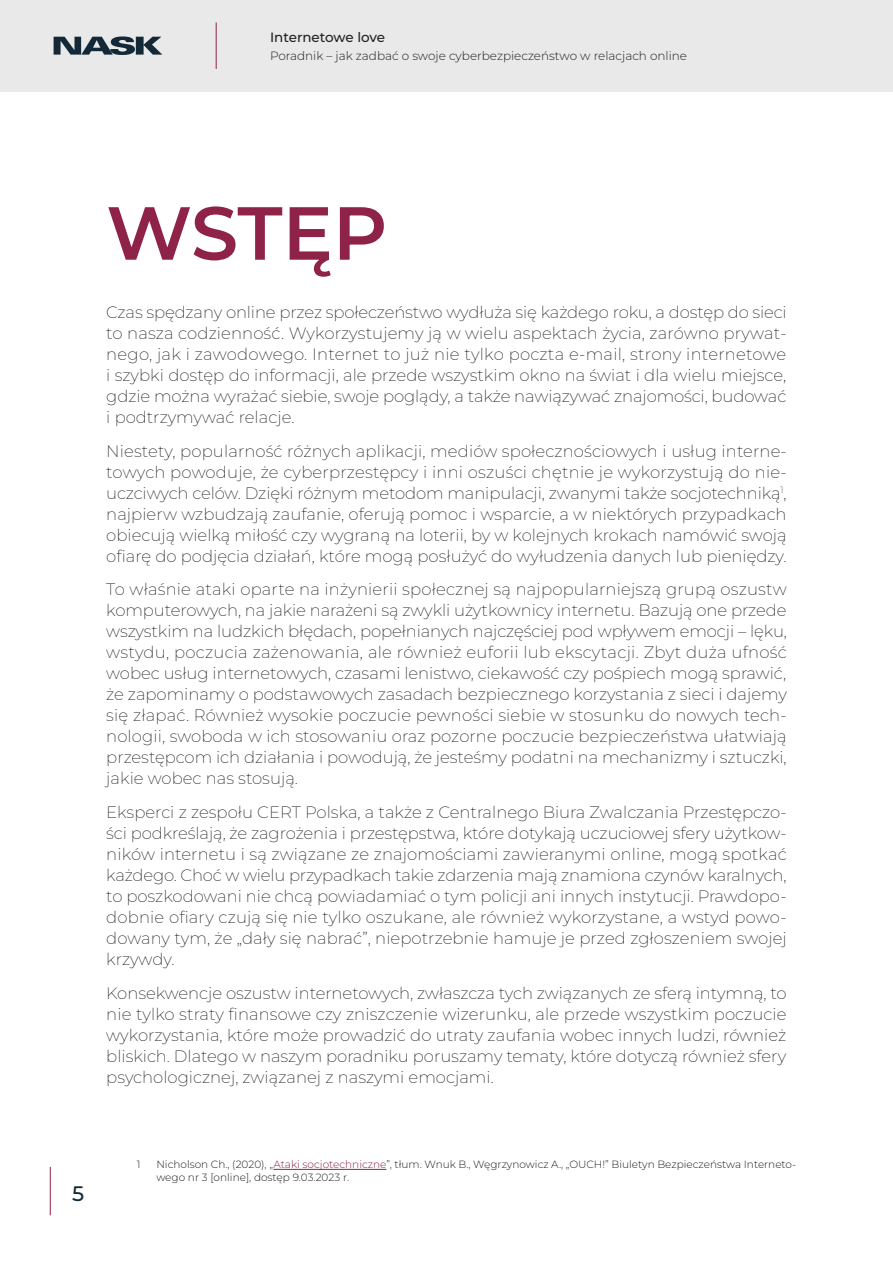
<style>
.page{position:relative;width:893px;height:1263px;background:#fff}
.page>*{position:absolute;margin:0;border:0;box-sizing:border-box;transform-origin:0 0}
.t1{font:100 75px "Montserrat";letter-spacing:-.005em;color:#8e2249}
.t2{font:500 21px "Montserrat";color:#132938}
.t3{font:200 16.5px/21px "Montserrat";color:#231f20;text-align:justify}
.t4{font:500 13.5px "Montserrat";letter-spacing:-.005em;color:#231f20}
.t5{font:300 12px "Montserrat";color:#231f20}
.przypis{font:300 10.5px/12.6px "Montserrat";color:#231f20}
.s1{color:#8e2249}
</style>
<div class="page">
<div style="left:0;top:0;width:893px;height:91px;background:#e9e9e9"></div>
<hr style="left:50px;top:1167px;width:1px;height:48px;background:#8e2249">
<hr style="left:216px;top:22px;width:1px;height:47px;background:#8e2249">
<svg style="left:54px;top:36px;width:108px;height:19px"></svg>
<hr style="left:273px;top:1169px;width:113px;height:1px;background:#8e2249">
<p class="t4" style="left:270px;top:28px;width:117px">Internetowe love</p>
<p class="t5" style="left:270px;top:48px;width:419px">Poradnik – jak zadbać o swoje cyberbezpieczeństwo w relacjach online</p>
<h1 class="t1" style="left:106px;top:183px;width:282px">WSTĘP</h1>
<p class="t3" style="left:106px;top:301px;width:682px">Czas spędzany online przez społeczeństwo wydłuża się każdego roku, a dostęp do sieci to nasza codzienność. Wykorzystujemy ją w wielu aspektach życia, zarówno prywat&shy;nego, jak i zawodowego. Internet to już nie tylko poczta e-mail, strony internetowe i szybki dostęp do informacji, ale przede wszystkim okno na świat i dla wielu miejsce, gdzie można wyrażać siebie, swoje poglądy, a także nawiązywać znajomości, budować i podtrzymywać relacje.</p>
<p class="t3" style="left:106px;top:440px;width:682px">Niestety, popularność różnych aplikacji, mediów społecznościowych i usług interne&shy;towych powoduje, że cyberprzestępcy i inni oszuści chętnie je wykorzystują do nie&shy;uczciwych celów. Dzięki różnym metodom manipulacji, zwanymi także socjotechniką<sup>1</sup>, najpierw wzbudzają zaufanie, oferują pomoc i wsparcie, a w niektórych przypadkach obiecują wielką miłość czy wygraną na loterii, by w kolejnych krokach namówić swoją ofiarę do podjęcia działań, które mogą posłużyć do wyłudzenia danych lub pieniędzy.</p>
<p class="t3" style="left:106px;top:579px;width:682px">To właśnie ataki oparte na inżynierii społecznej są najpopularniejszą grupą oszustw komputerowych, na jakie narażeni są zwykli użytkownicy internetu. Bazują one przede wszystkim na ludzkich błędach, popełnianych najczęściej pod wpływem emocji – lęku, wstydu, poczucia zażenowania, ale również euforii lub ekscytacji. Zbyt duża ufność wobec usług internetowych, czasami lenistwo, ciekawość czy pośpiech mogą sprawić, że zapominamy o podstawowych zasadach bezpiecznego korzystania z sieci i dajemy się złapać. Również wysokie poczucie pewności siebie w stosunku do nowych tech&shy;nologii, swoboda w ich stosowaniu oraz pozorne poczucie bezpieczeństwa ułatwiają przestępcom ich działania i powodują, że jesteśmy podatni na mechanizmy i sztuczki, jakie wobec nas stosują.</p>
<p class="t3" style="left:106px;top:801px;width:682px">Eksperci z zespołu CERT Polska, a także z Centralnego Biura Zwalczania Przestępczo&shy;ści podkreślają, że zagrożenia i przestępstwa, które dotykają uczuciowej sfery użytkow&shy;ników internetu i są związane ze znajomościami zawieranymi online, mogą spotkać każdego. Choć w wielu przypadkach takie zdarzenia mają znamiona czynów karalnych, to poszkodowani nie chcą powiadamiać o tym policji ani innych instytucji. Prawdopo&shy;dobnie ofiary czują się nie tylko oszukane, ale również wykorzystane, a wstyd powo&shy;dowany tym, że „dały się nabrać”, niepotrzebnie hamuje je przed zgłoszeniem swojej krzywdy.</p>
<p class="t3" style="left:106px;top:982px;width:682px">Konsekwencje oszustw internetowych, zwłaszcza tych związanych ze sferą intymną, to nie tylko straty finansowe czy zniszczenie wizerunku, ale przede wszystkim poczucie wykorzystania, które może prowadzić do utraty zaufania wobec innych ludzi, również bliskich. Dlatego w naszym poradniku poruszamy tematy, które dotyczą również sfery psychologicznej, związanej z naszymi emocjami.</p>
<p class="t2" style="left:72px;top:1179px;width:14px">5</p>
<p class="przypis" style="left:137px;top:1158px;width:5px">1</p>
<p class="przypis" style="left:156px;top:1158px;width:641px">Nicholson Ch., (2020), „<span class="s1">Ataki socjotechniczne</span>”, tłum. Wnuk B., Węgrzynowicz A., „OUCH!” Biuletyn Bezpieczeństwa Interneto&shy;wego nr 3 [online], dostęp 9.03.2023 r.</p>
</div>
